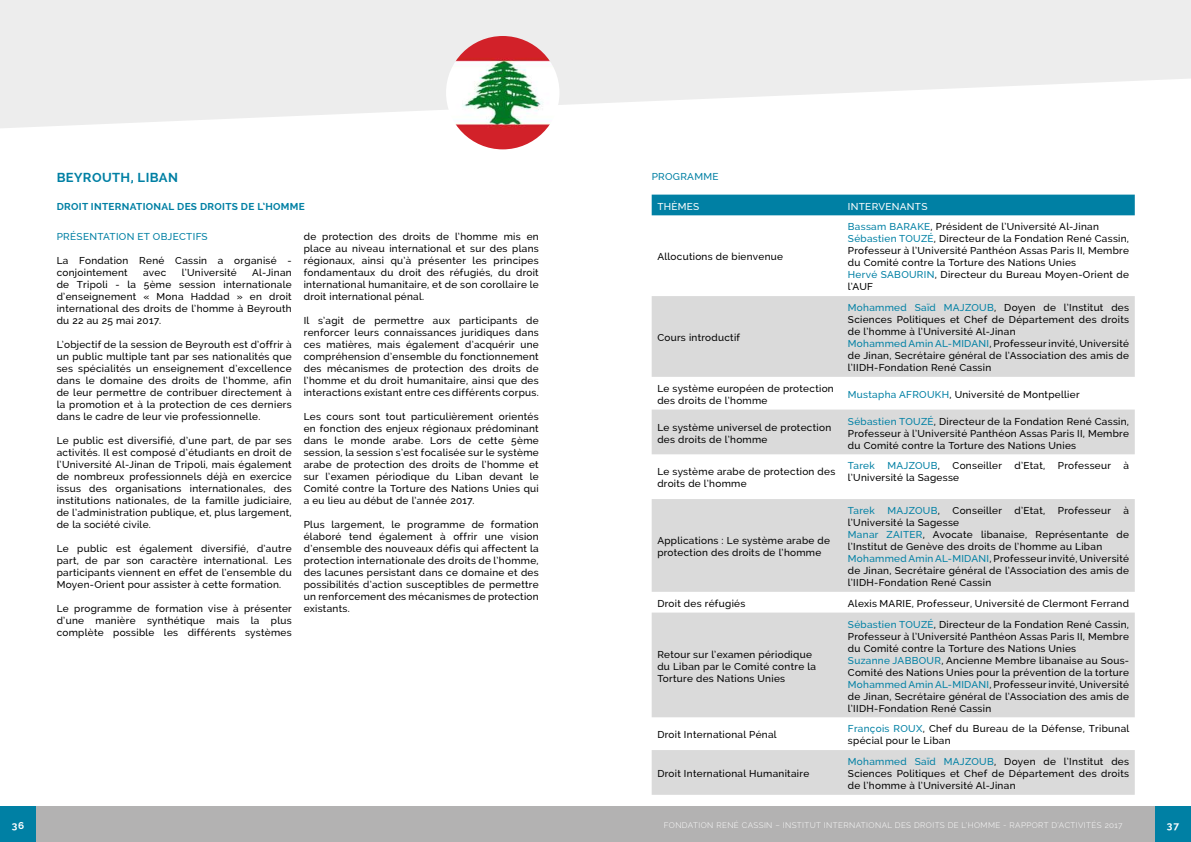
<style>
.page{position:relative;width:1191px;height:842px;background:#fff}
.page>*{position:absolute;margin:0;border:0;box-sizing:border-box;transform-origin:0 0}
.t1{font:700 13px "Raleway";letter-spacing:.03em;color:#0080a4}
.t2{font:500 10px/12px "Raleway";letter-spacing:.03em;color:#000}
.t3{font:500 10px "Raleway";letter-spacing:.03em;color:#0080a4}
.t4{font:700 10px "Raleway";letter-spacing:.03em;color:#0080a4}
.t5{font:500 10px "Raleway";letter-spacing:.03em;color:#fff}
.t6{font:700 10px "Raleway";color:#fff}
.t7{font:300 8px "Raleway";letter-spacing:.05em;color:#fff}
.s1{color:#0080a4}
.s2{color:#000}
</style>
<div class="page">
<div style="left:581px;top:806px;width:610px;height:36px;background:#b3b2b2"></div>
<div style="left:1155px;top:806px;width:36px;height:36px;background:#0080a4"></div>
<div style="left:0;top:806px;width:609px;height:36px;background:#b3b2b2"></div>
<div style="left:0;top:806px;width:36px;height:36px;background:#0080a4"></div>
<svg style="left:0;top:0;width:1191px;height:128px;fill:#ededed"></svg>
<div style="left:651px;top:195px;width:483px;height:20px;background:#0080a4"></div>
<svg style="left:651px;top:296px;width:483px;height:499px;fill:#dadada"></svg>
<img style="left:446px;top:36px;width:113px;height:113px;border-radius:57px">
<h1 class="t1" style="left:57px;top:170px;width:123px">BEYROUTH, LIBAN</h1>
<p class="t4" style="left:57px;top:201px;width:250px">DROIT INTERNATIONAL DES DROITS DE L’HOMME</p>
<p class="t3" style="left:57px;top:230px;width:152px">PRÉSENTATION ET OBJECTIFS</p>
<p class="t2" style="left:57px;top:254px;width:236px">La Fondation René Cassin a organisé - conjointement</p>
<p class="t2" style="left:57px;top:266px;width:236px;text-align:justify;text-indent:195px">Al-Jinan de Tripoli - la 5ème session internationale d’enseignement « Mona Haddad » en droit international des droits de l’homme à Beyrouth du 22 au 25 mai 2017.</p>
<p class="t2" style="left:57px;top:338px;width:236px;text-align:justify">L’objectif de la session de Beyrouth est d’offrir à un public multiple tant par ses nationalités que ses spécialités un enseignement d’excellence dans le domaine des droits de l’homme, afin de leur permettre de contribuer directement à la promotion et à la protection de ces derniers dans le cadre de leur vie professionnelle.</p>
<p class="t2" style="left:57px;top:434px;width:236px;text-align:justify">Le public est diversifié, d’une part, de par ses activités. Il est composé d’étudiants en droit de l’Université Al-Jinan de Tripoli, mais également de nombreux professionnels déjà en exercice issus des organisations internationales, des institutions nationales, de la famille judiciaire, de l’administration publique, et, plus largement, de la société civile.</p>
<p class="t2" style="left:57px;top:542px;width:236px;text-align:justify">Le public est également diversifié, d’autre part, de par son caractère international. Les participants viennent en effet de l’ensemble du Moyen-Orient pour assister à cette formation.</p>
<p class="t2" style="left:57px;top:602px;width:237px;text-align:justify">Le programme de formation vise à présenter d’une manière synthétique mais la plus complète possible les différents systèmes</p>
<p class="t2" style="left:143px;top:266px;width:25px">avec</p>
<p class="t2" style="left:182px;top:266px;width:56px">l’Université</p>
<p class="t2" style="left:304px;top:230px;width:236px;text-align:justify">de protection des droits de l’homme mis en place au niveau international et sur des plans régionaux, ainsi qu’à présenter les principes fondamentaux du droit des réfugiés, du droit international humanitaire, et de son corollaire le droit international pénal.</p>
<p class="t2" style="left:304px;top:314px;width:236px;text-align:justify">Il s’agit de permettre aux participants de renforcer leurs connaissances juridiques dans ces matières, mais également d’acquérir une compréhension d’ensemble du fonctionnement des mécanismes de protection des droits de l’homme et du droit humanitaire, ainsi que des interactions existant entre ces différents corpus.</p>
<p class="t2" style="left:304px;top:410px;width:236px;text-align:justify">Les cours sont tout particulièrement orientés en fonction des enjeux régionaux prédominant dans le monde arabe. Lors de cette 5ème session, la session s’est focalisée sur le système arabe de protection des droits de l’homme et sur l’examen périodique du Liban devant le Comité contre la Torture des Nations Unies qui a eu lieu au début de l’année 2017.</p>
<p class="t2" style="left:304px;top:518px;width:236px;text-align:justify">Plus largement, le programme de formation élaboré tend également à offrir une vision d’ensemble des nouveaux défis qui affectent la protection internationale des droits de l’homme, des lacunes persistant dans ce domaine et des possibilités d’action susceptibles de permettre un renforcement des mécanismes de protection existants.</p>
<p class="t3" style="left:651px;top:170px;width:68px">PROGRAMME</p>
<p class="t5" style="left:657px;top:200px;width:44px">THÈMES</p>
<p class="t5" style="left:848px;top:200px;width:81px">INTERVENANTS</p>
<p class="t2" style="left:657px;top:251px;width:127px">Allocutions de bienvenue</p>
<p class="t2" style="left:657px;top:332px;width:84px">Cours introductif</p>
<p class="t2" style="left:848px;top:221px;width:283px"><span class="s1">Bassam BARAKE</span>, Président de l’Université Al-Jinan <span class="s1">Sébastien TOUZÉ</span>, Directeur de la Fondation René Cassin, Professeur à l’Université Panthéon Assas Paris II, Membre du Comité contre la Torture des Nations Unies<br><span class="s1">Hervé SABOURIN</span>, Directeur du Bureau Moyen-Orient de l’AUF</p>
<p class="t2" style="left:848px;top:302px;width:283px"><span class="s1">Mohammed Saïd MAJZOUB</span>, Doyen de l’Institut des Sciences Politiques et Chef de Département des droits de l’homme à l’Université Al-Jinan<br><span class="s1">Mohammed Amin AL-MIDANI</span>, Professeur invité, Université de Jinan, Secrétaire général de l’Association des amis de l’IIDH-Fondation René Cassin</p>
<p class="t2" style="left:657px;top:382px;width:178px">Le système européen de protection des droits de l’homme</p>
<p class="t2" style="left:848px;top:388px;width:233px"><span class="s1">Mustapha AFROUKH</span>, Université de Montpellier</p>
<p class="t2" style="left:657px;top:421px;width:175px">Le système universel de protection des droits de l’homme</p>
<p class="t2" style="left:848px;top:415px;width:283px;text-align:justify"><span class="s1">Sébastien TOUZÉ</span>, Directeur de la Fondation René Cassin, Professeur à l’Université Panthéon Assas Paris II, Membre du Comité contre la Torture des Nations Unies</p>
<p class="t2" style="left:657px;top:466px;width:179px">Le système arabe de protection des droits de l’homme</p>
<p class="t3" style="left:848px;top:460px;width:28px">Tarek</p>
<p class="t3" style="left:887px;top:460px;width:54px">MAJZOUB<span class="s2">,</span></p>
<p class="t2" style="left:952px;top:460px;width:94px">Conseiller d’Etat,</p>
<p class="t2" style="left:1058px;top:460px;width:73px">Professeur à</p>
<p class="t2" style="left:848px;top:472px;width:113px">l’Université la Sagesse</p>
<p class="t2" style="left:657px;top:535px;width:174px">Applications : Le système arabe de protection des droits de l’homme</p>
<p class="t3" style="left:848px;top:505px;width:28px">Tarek</p>
<p class="t3" style="left:887px;top:505px;width:54px">MAJZOUB<span class="s2">,</span></p>
<p class="t2" style="left:952px;top:505px;width:94px">Conseiller d’Etat,</p>
<p class="t2" style="left:1058px;top:505px;width:73px">Professeur à</p>
<p class="t2" style="left:848px;top:517px;width:283px">l’Université la Sagesse<br><span class="s1">Manar ZAITER</span>, Avocate libanaise, Représentante de l’Institut de Genève des droits de l’homme au Liban <span class="s1">Mohammed Amin AL-MIDANI</span>, Professeur invité, Université de Jinan, Secrétaire général de l’Association des amis de l’IIDH-Fondation René Cassin</p>
<p class="t2" style="left:657px;top:597px;width:89px">Droit des réfugiés</p>
<p class="t2" style="left:848px;top:597px;width:283px">Alexis MARIE, Professeur, Université de Clermont Ferrand</p>
<p class="t2" style="left:657px;top:648px;width:160px">Retour sur l’examen périodique du Liban par le Comité contre la<br>Torture des Nations Unies</p>
<p class="t2" style="left:848px;top:618px;width:283px"><span class="s1">Sébastien TOUZÉ</span>, Directeur de la Fondation René Cassin, Professeur à l’Université Panthéon Assas Paris II, Membre du Comité contre la Torture des Nations Unies<br><span class="s1">Suzanne JABBOUR</span>, Ancienne Membre libanaise au Sous-Comité des Nations Unies pour la prévention de la torture <span class="s1">Mohammed Amin AL-MIDANI</span>, Professeur invité, Université de Jinan, Secrétaire général de l’Association des amis de l’IIDH-Fondation René Cassin</p>
<p class="t2" style="left:657px;top:729px;width:121px">Droit International Pénal</p>
<p class="t2" style="left:848px;top:723px;width:283px"><span class="s1">François ROUX</span>, Chef du Bureau de la Défense, Tribunal spécial pour le Liban</p>
<p class="t2" style="left:657px;top:768px;width:153px">Droit International Humanitaire</p>
<p class="t2" style="left:848px;top:756px;width:283px;text-align:justify"><span class="s1">Mohammed Saïd MAJZOUB</span>, Doyen de l’Institut des Sciences Politiques et Chef de Département des droits de l’homme à l’Université Al-Jinan</p>
<p class="t6" style="left:12px;top:819px;width:14px">36</p>
<p class="t7" style="left:664px;top:820px;width:460px">FONDATION RENÉ CASSIN – INSTITUT INTERNATIONAL DES DROITS DE L’HOMME - RAPPORT D’ACTIVITÉS 2017</p>
<p class="t6" style="left:1166px;top:819px;width:14px">37</p>
</div>
